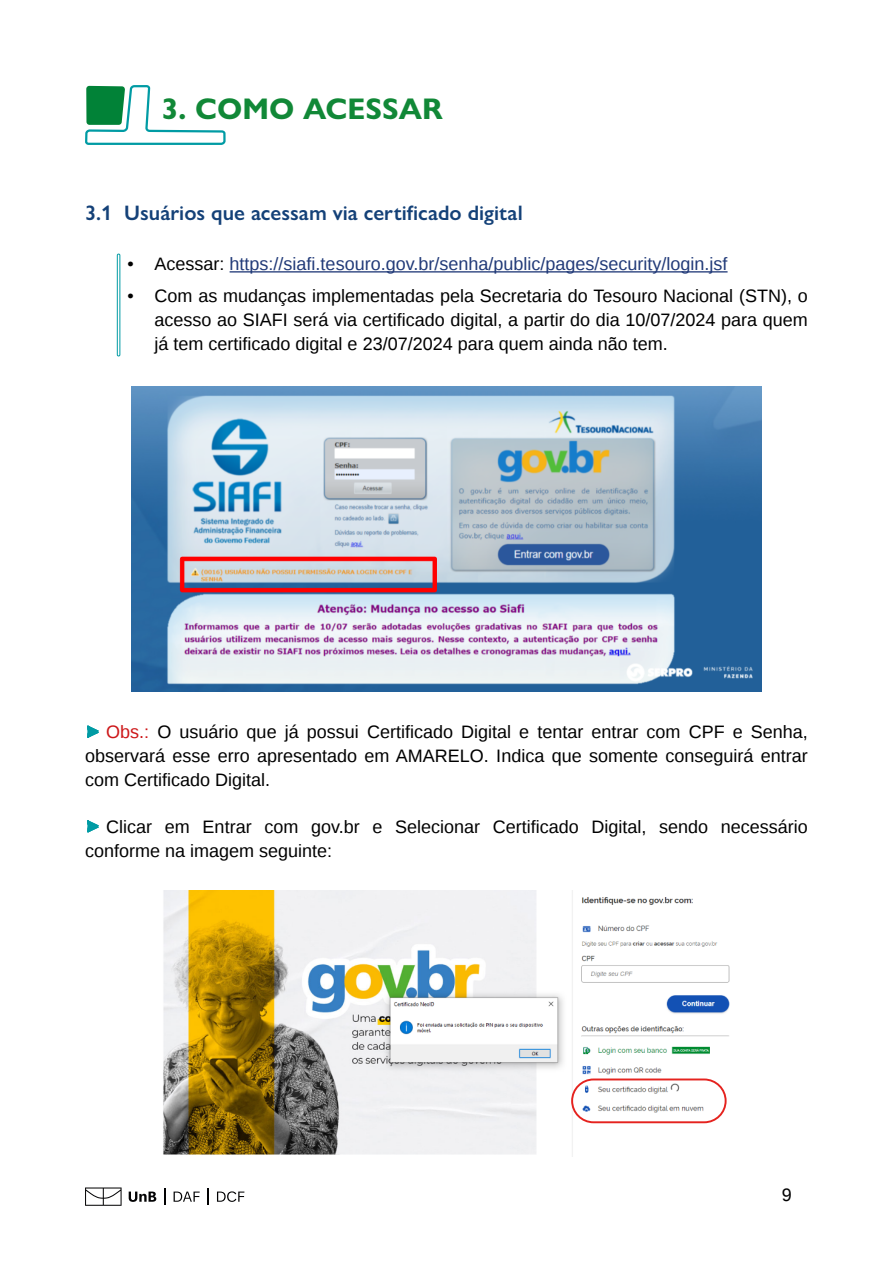
<style>
.page{position:relative;width:893px;height:1263px;background:#fff}
.page>*{position:absolute;margin:0;border:0;box-sizing:border-box;transform-origin:0 0}
.t1{font:700 30px "Gill Sans Nova";color:#118837}
.t2{font:600 21px "Gill Sans Nova";color:#144178}
.t3{font:18px/24px "Un B Office";color:#000;text-align:justify}
.t4{font:18px "Un B Office";color:#213a78}
.s1{color:#000}
.s2{color:#cd1719}
</style>
<div class="page">
<svg style="left:208px;top:1188px;width:1px;height:17px"></svg>
<svg style="left:217px;top:1191px;width:27px;height:11px"></svg>
<svg style="left:164px;top:1188px;width:1px;height:17px"></svg>
<svg style="left:174px;top:1191px;width:26px;height:11px"></svg>
<svg style="left:129px;top:1191px;width:27px;height:11px"></svg>
<svg style="left:85px;top:1187px;width:37px;height:19px"></svg>
<svg style="left:85px;top:85px;width:141px;height:232px"></svg>
<hr style="left:230px;top:271px;width:498px;height:1px;background:#213a78">
<div style="left:117px;top:254px;width:3px;height:102px;border:1px solid #009ba4"></div>
<img style="left:131px;top:387px;width:631px;height:304px">
<svg style="left:87px;top:725px;width:11px;height:13px"></svg>
<svg style="left:87px;top:820px;width:11px;height:13px"></svg>
<img style="left:163px;top:890px;width:567px;height:267px">
<div style="left:571px;top:1078px;width:156px;height:45px;border:2px solid #e5231f;border-radius:21px"></div>
<h1 class="t1" style="left:162px;top:90px;width:283px">3. COMO ACESSAR</h1>
<p class="t2" style="left:85px;top:200px;width:439px">3.1 Usuários que acessam via certificado digital</p>
<p class="t4" style="left:128px;top:253px;width:601px"><span class="s1">• Acessar:</span> https://siafi.tesouro.gov.br/senha/public/pages/security/login.jsf</p>
<p class="t3" style="left:155px;top:284px;width:655px;text-indent:-27px">• Com as mudanças implementadas pela Secretaria do Tesouro Nacional (STN), o acesso ao SIAFI será via certificado digital, a partir do dia 10/07/2024 para quem já tem certificado digital e 23/07/2024 para quem ainda não tem.</p>
<p class="t3" style="left:85px;top:720px;width:724px;text-indent:21px"><span class="s2">Obs.:</span> O usuário que já possui Certificado Digital e tentar entrar com CPF e Senha, observará esse erro apresentado em AMARELO. Indica que somente conseguirá entrar com Certificado Digital.</p>
<p class="t3" style="left:85px;top:814px;width:724px;text-indent:21px">Clicar em Entrar com gov.br e Selecionar Certificado Digital, sendo necessário conforme na imagem seguinte:</p>
<p class="t3" style="left:782px;top:1182px;width:12px">9</p>
</div>
